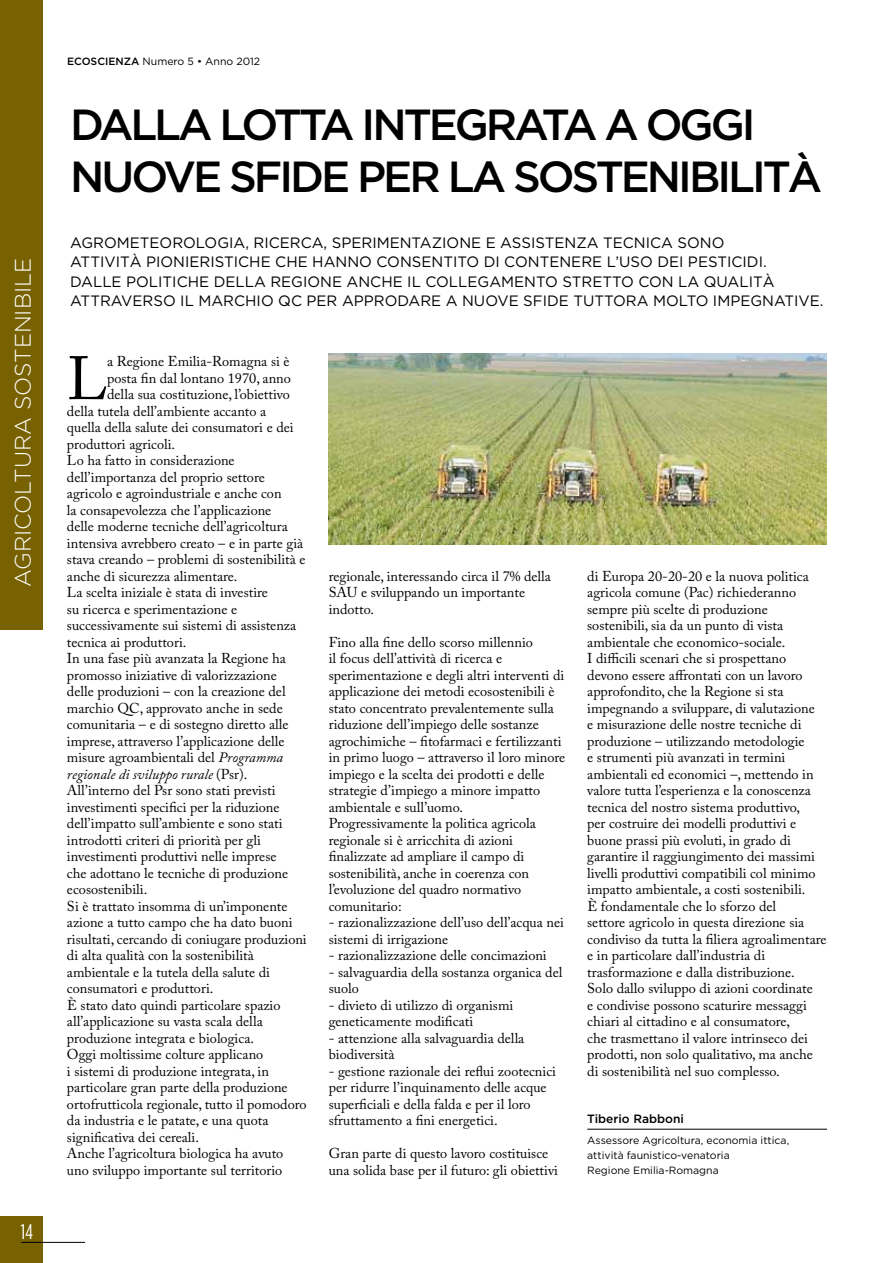
<style>
.page{position:relative;width:893px;height:1263px;background:#fff}
.page>*{position:absolute;margin:0;border:0;box-sizing:border-box;transform-origin:0 0}
.t1{font:60.6px "Adobe Caslon Pro";color:#000}
.t2{font:500 43.5px/52.5px "Gotham";letter-spacing:.17em;color:#000}
.t3{font:300 22.5px "Gotham HTF";color:#fff}
.t4{font:21px "Gotham Condensed";color:#fff}
.t5{font:15px "Gotham";color:#000}
.t6{font:14.25px/16.5px "Adobe Caslon Pro";color:#000}
.t7{font:italic 14.25px "Adobe Caslon Pro";color:#000}
.t8{font:500 12px "Gotham";color:#000}
.t9{font:10.5px/15px "Gotham";color:#000}
.s1{font-weight:500}
.s2{font-style:italic}
.s3{font-style:normal}
</style>
<div class="page">
<div style="left:0;top:1216px;width:43px;height:47px;background:#776100"></div>
<hr style="left:21px;top:1242px;width:64px;height:1px;background:#000">
<div style="left:0;top:0;width:43px;height:629px;background:#776100"></div>
<hr style="left:587px;top:1129px;width:240px;height:1px;background:#000">
<img style="left:329px;top:353px;width:497px;height:191px">
<h3 class="t3" style="left:11px;top:587px;width:327px;rotate:-90deg">agricoltura sostenibile</h3>
<h3 class="t4" style="left:21px;top:1221px;width:14px">14</h3>
<p class="t9" style="left:67px;top:54px;width:195px"><span class="s1">ECOSCIENZA</span> NUMERO 5 • ANNO 2012</p>
<h2 class="t2" style="left:70px;top:97px;width:754px">DALLA LOTTA INTEGRATA A OGG I<br>NUOVE SFIDE PER LA SOSTENIBILITÀ</h2>
<p class="t5" style="left:70px;top:234px;width:12px">AGROMETEOROLOGIA</p>
<p class="t5" style="left:245px;top:234px;width:19px">, RICERCA</p>
<p class="t5" style="left:324px;top:234px;width:20px">, SPERIMENTAZIONE</p>
<p class="t5" style="left:486px;top:234px;width:26px">E ASSISTENZA</p>
<p class="t5" style="left:603px;top:234px;width:11px">TECNICA</p>
<p class="t5" style="left:678px;top:234px;width:13px">SONO</p>
<p class="t5" style="left:70px;top:253px;width:10px">ATTIVIT</p>
<p class="t5" style="left:130px;top:253px;width:26px">À PIONIERISTIC</p>
<p class="t5" style="left:249px;top:253px;width:88px">HE CHE HANNO</p>
<p class="t5" style="left:376px;top:253px;width:12px">CONSENTITO</p>
<p class="t5" style="left:484px;top:253px;width:33px">DI CONTENERE</p>
<p class="t5" style="left:607px;top:253px;width:24px">L’USO</p>
<p class="t5" style="left:657px;top:253px;width:9px">DEI</p>
<p class="t5" style="left:688px;top:253px;width:9px">PESTICIDI</p>
<p class="t5" style="left:763px;top:253px;width:5px">.</p>
<p class="t5" style="left:70px;top:273px;width:22px">DALLE</p>
<p class="t5" style="left:126px;top:273px;width:10px">POLITIC</p>
<p class="t5" style="left:188px;top:273px;width:37px">HE DELLA</p>
<p class="t5" style="left:270px;top:273px;width:11px">REGIONE</p>
<p class="t5" style="left:347px;top:273px;width:13px">ANC</p>
<p class="t5" style="left:381px;top:273px;width:56px">HEIL COLLEGAMENTO</p>
<p class="t5" style="left:562px;top:273px;width:11px">STRETTO</p>
<p class="t5" style="left:638px;top:273px;width:12px">CON</p>
<p class="t5" style="left:678px;top:273px;width:37px">LA QUALIT</p>
<p class="t5" style="left:763px;top:273px;width:13px">À</p>
<p class="t5" style="left:70px;top:292px;width:12px">ATTRAVERSO</p>
<p class="t5" style="left:180px;top:292px;width:31px">IL MARC</p>
<p class="t5" style="left:245px;top:292px;width:72px">HIO QC PER</p>
<p class="t5" style="left:342px;top:292px;width:12px">APPRODARE</p>
<p class="t5" style="left:446px;top:292px;width:29px">A NUOVE</p>
<p class="t5" style="left:523px;top:292px;width:10px">SFIDE</p>
<p class="t5" style="left:573px;top:292px;width:12px">TUTTORA</p>
<p class="t5" style="left:653px;top:292px;width:12px">MOLTO</p>
<p class="t5" style="left:713px;top:292px;width:11px">IMPEGNATIVE</p>
<p class="t5" style="left:820px;top:292px;width:5px">.</p>
<h1 class="t1" style="left:67px;top:343px;width:42px">L</h1>
<p class="t6" style="left:107px;top:353px;width:184px">a Regione Emilia-Romagna si è</p>
<p class="t6" style="left:107px;top:369px;width:185px">posta fin dal lontano 1970, anno</p>
<p class="t6" style="left:107px;top:386px;width:184px">della sua costituzione, l’obiettivo</p>
<p class="t6" style="left:67px;top:402px;width:201px">della tutela dell’ambiente accanto a</p>
<p class="t6" style="left:67px;top:419px;width:228px">quella della salute dei consumatori e dei</p>
<p class="t6" style="left:67px;top:435px;width:110px">produttori agricoli.</p>
<p class="t6" style="left:67px;top:452px;width:169px">Lo ha fatto in considerazione</p>
<p class="t6" style="left:67px;top:468px;width:199px">dell’importanza del proprio settore</p>
<p class="t6" style="left:67px;top:485px;width:216px">agricolo e agroindustriale e anche con</p>
<p class="t6" style="left:67px;top:501px;width:206px">la consapevolezza che l’applicazione</p>
<p class="t6" style="left:67px;top:518px;width:222px">delle moderne tecniche dell’agricoltura</p>
<p class="t6" style="left:67px;top:534px;width:238px">intensiva avrebbero creato – e in parte già</p>
<p class="t6" style="left:67px;top:551px;width:240px">stava creando – problemi di sostenibilità e</p>
<p class="t6" style="left:67px;top:567px;width:172px">anche di sicurezza alimentare.</p>
<p class="t6" style="left:67px;top:584px;width:202px">La scelta iniziale è stata di investire</p>
<p class="t6" style="left:67px;top:600px;width:172px">su ricerca e sperimentazione e</p>
<p class="t6" style="left:67px;top:617px;width:231px">successivamente sui sistemi di assistenza</p>
<p class="t6" style="left:67px;top:633px;width:121px">tecnica ai produttori.</p>
<p class="t6" style="left:67px;top:650px;width:220px">In una fase più avanzata la Regione ha</p>
<p class="t6" style="left:67px;top:666px;width:211px">promosso iniziative di valorizzazione</p>
<p class="t6" style="left:67px;top:683px;width:220px">delle produzioni – con la creazione del</p>
<p class="t6" style="left:67px;top:699px;width:217px">marchio QC, approvato anche in sede</p>
<p class="t6" style="left:67px;top:716px;width:223px">comunitaria – e di sostegno diretto alle</p>
<p class="t6" style="left:67px;top:732px;width:219px">imprese, attraverso l’applicazione delle</p>
<p class="t6" style="left:67px;top:749px;width:218px">misure agroambientali del <span class="s2">Programma</span></p>
<p class="t7" style="left:67px;top:765px;width:182px">regionale di sviluppo rurale <span class="s3">(Psr).</span></p>
<p class="t6" style="left:67px;top:782px;width:210px">All’interno del Psr sono stati previsti</p>
<p class="t6" style="left:67px;top:798px;width:214px">investimenti specifici per la riduzione</p>
<p class="t6" style="left:67px;top:815px;width:217px">dell’impatto sull’ambiente e sono stati</p>
<p class="t6" style="left:67px;top:831px;width:195px">introdotti criteri di priorità per gli</p>
<p class="t6" style="left:67px;top:848px;width:211px">investimenti produttivi nelle imprese</p>
<p class="t6" style="left:67px;top:864px;width:223px">che adottano le tecniche di produzione</p>
<p class="t6" style="left:67px;top:881px;width:82px">ecosostenibili.</p>
<p class="t6" style="left:67px;top:897px;width:222px">Si è trattato insomma di un’imponente</p>
<p class="t6" style="left:67px;top:914px;width:227px">azione a tutto campo che ha dato buoni</p>
<p class="t6" style="left:67px;top:930px;width:241px">risultati, cercando di coniugare produzioni</p>
<p class="t6" style="left:67px;top:947px;width:188px">di alta qualità con la sostenibilità</p>
<p class="t6" style="left:67px;top:963px;width:204px">ambientale e la tutela della salute di</p>
<p class="t6" style="left:67px;top:980px;width:148px">consumatori e produttori.</p>
<p class="t6" style="left:67px;top:996px;width:215px">è stato dato quindi particolare spazio</p>
<p class="t6" style="left:67px;top:1013px;width:197px">all’applicazione su vasta scala della</p>
<p class="t6" style="left:67px;top:1029px;width:189px">produzione integrata e biologica.</p>
<p class="t6" style="left:67px;top:1046px;width:198px">Oggi moltissime colture applicano</p>
<p class="t6" style="left:67px;top:1062px;width:203px">i sistemi di produzione integrata, in</p>
<p class="t6" style="left:67px;top:1079px;width:222px">particolare gran parte della produzione</p>
<p class="t6" style="left:67px;top:1095px;width:241px">ortofrutticola regionale, tutto il pomodoro</p>
<p class="t6" style="left:67px;top:1112px;width:203px">da industria e le patate, e una quota</p>
<p class="t6" style="left:67px;top:1128px;width:134px">significativa dei cereali.</p>
<p class="t6" style="left:67px;top:1145px;width:218px">Anche l’agricoltura biologica ha avuto</p>
<p class="t6" style="left:67px;top:1161px;width:217px">uno sviluppo importante sul territorio</p>
<p class="t6" style="left:329px;top:567px;width:224px">regionale, interessando circa il 7% della<br>SAU e sviluppando un importante indotto.</p>
<p class="t6" style="left:329px;top:633px;width:238px">Fino alla fine dello scorso millennio<br>il focus dell’attività di ricerca e sperimentazione e degli altri interventi di applicazione dei metodi ecosostenibili è stato concentrato prevalentemente sulla riduzione dell’impiego delle sostanze agrochimiche – fitofarmaci e fertilizzanti in primo luogo – attraverso il loro minore impiego e la scelta dei prodotti e delle strategie d’impiego a minore impatto ambientale e sull’uomo.<br>Progressivamente la politica agricola regionale si è arricchita di azioni finalizzate ad ampliare il campo di sostenibilità, anche in coerenza con l’evoluzione del quadro normativo comunitario:</p>
<p class="t6" style="left:329px;top:914px;width:237px">- razionalizzazione dell’uso dell’acqua nei sistemi di irrigazione</p>
<p class="t6" style="left:329px;top:947px;width:220px">- razionalizzazione delle concimazioni</p>
<p class="t6" style="left:329px;top:963px;width:235px">- salvaguardia della sostanza organica del suolo</p>
<p class="t6" style="left:329px;top:996px;width:186px">- divieto di utilizzo di organismi geneticamente modificati</p>
<p class="t6" style="left:329px;top:1030px;width:197px">- attenzione alla salvaguardia della biodiversità</p>
<p class="t6" style="left:329px;top:1063px;width:229px">- gestione razionale dei reflui zootecnici per ridurre l’inquinamento delle acque superficiali e della falda e per il loro sfruttamento a fini energetici.</p>
<p class="t6" style="left:329px;top:1145px;width:231px">Gran parte di questo lavoro costituisce una solida base per il futuro: gli obiettivi</p>
<p class="t6" style="left:587px;top:567px;width:241px">di Europa 20-20-20 e la nuova politica agricola comune (Pac) richiederanno sempre più scelte di produzione sostenibili, sia da un punto di vista ambientale che economico-sociale.<br>I difficili scenari che si prospettano devono essere affrontati con un lavoro approfondito, che la Regione si sta impegnando a sviluppare, di valutazione<br>e misurazione delle nostre tecniche di produzione – utilizzando metodologie<br>e strumenti più avanzati in termini ambientali ed economici –, mettendo in valore tutta l’esperienza e la conoscenza tecnica del nostro sistema produttivo,<br>per costruire dei modelli produttivi e buone prassi più evoluti, in grado di garantire il raggiungimento dei massimi livelli produttivi compatibili col minimo impatto ambientale, a costi sostenibili.<br>è fondamentale che lo sforzo del<br>settore agricolo in questa direzione sia condiviso da tutta la filiera agroalimentare e in particolare dall’industria di trasformazione e dalla distribuzione.<br>Solo dallo sviluppo di azioni coordinate<br>e condivise possono scaturire messaggi chiari al cittadino e al consumatore,<br>che trasmettano il valore intrinseco dei prodotti, non solo qualitativo, ma anche di sostenibilità nel suo complesso.</p>
<p class="t8" style="left:587px;top:1111px;width:98px">TIBERIO RABBONI</p>
<p class="t9" style="left:587px;top:1132px;width:204px">ASSESSORE AGRICOLTURA, ECONOMIA ITTICA,<br>ATTIVITÀ FAUNISTICO-VENATORIA<br>REGIONE EMILIA-ROMAGNA</p>
</div>
